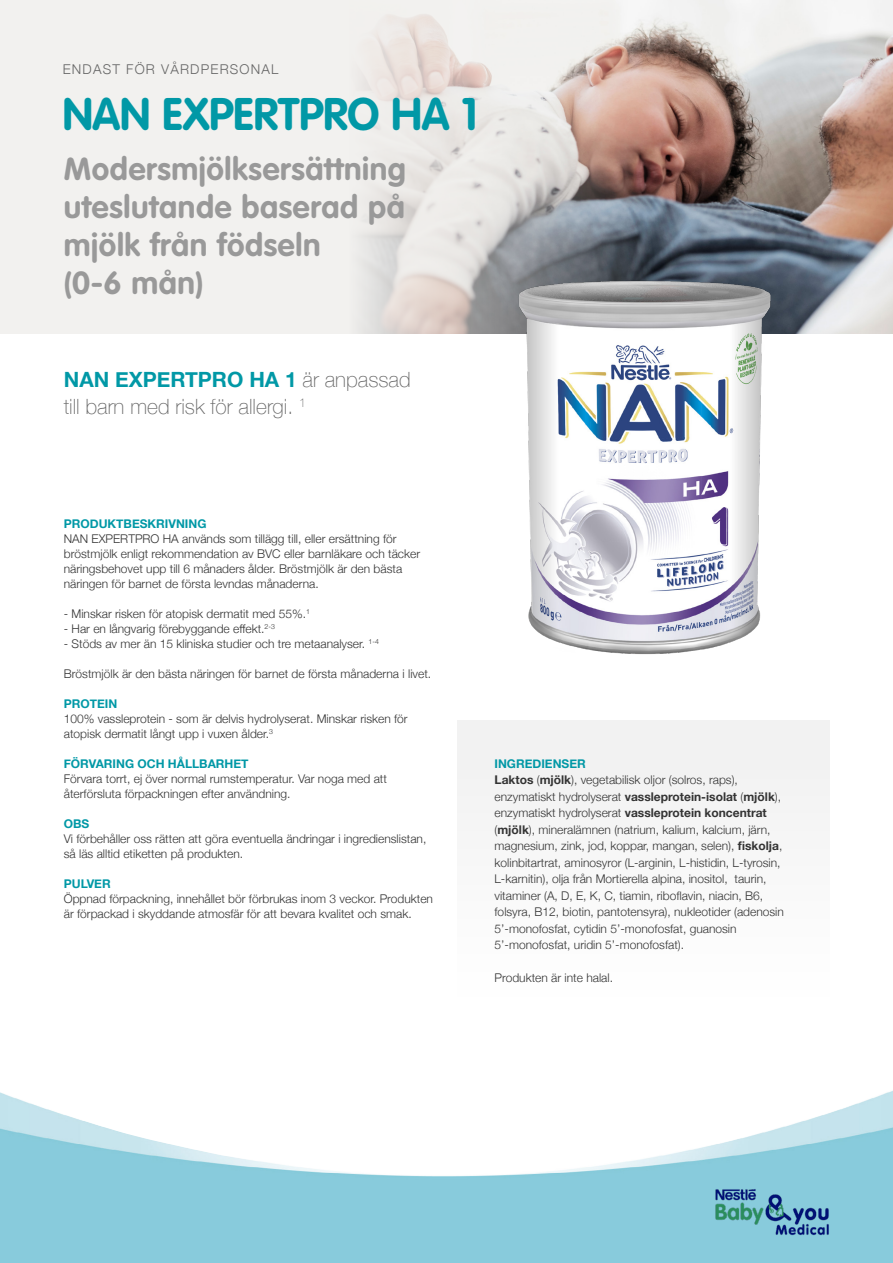
<style>
.page{position:relative;width:893px;height:1263px;background:#fff}
.page>*{position:absolute;margin:0;border:0;box-sizing:border-box;transform-origin:0 0}
.t1{font:700 45px "VAG Rounded Std";letter-spacing:-.01em;color:#0198a6}
.t2{font:700 31.5px/37.8px "VAG Rounded";letter-spacing:.02em;color:#999}
.t3{font:100 21px/27px "Helvetica Neue";color:#666}
.t4{font:300 13.5px "Helvetica Neue";letter-spacing:.09em;color:#666}
.t5{font:300 12px/16.5px "Helvetica Neue";color:#333}
.t6{font:700 12px "Helvetica Neue";color:#0198a6}
.s1{font-weight:700;color:#0198a6}
.s2{font-weight:700}
</style>
<div class="page">
<img style="left:0;top:1090px;width:893px;height:173px">
<img style="left:672px;top:0;width:221px;height:334px">
<svg style="left:0;top:0;width:672px;height:334px;fill:#f2f1ef"></svg>
<div style="left:457px;top:721px;width:372px;height:276px;background:#f2f2f2"></div>
<img style="left:518px;top:279px;width:253px;height:376px">
<img style="left:712px;top:1186px;width:120px;height:51px">
<p class="t4" style="left:63px;top:58px;width:217px">ENDAST FÖR VÅRDPERSONAL</p>
<p class="t1" style="left:63px;top:88px;width:417px">NAN EXPERTPRO HA 1</p>
<p class="t2" style="left:64px;top:152px;width:344px">Modersmjölksersättning uteslutande baserad på mjölk från födseln<br>(0-6 mån)</p>
<p class="t3" style="left:64px;top:365px;width:348px"><span class="s1">NAN EXPERTPRO HA 1</span> är anpassad till barn med risk för allergi. <sup>1</sup></p>
<p class="t5" style="left:64px;top:516px;width:358px;line-height:15px"><span class="s1">PRODUKTBESKRIVNING<br></span>NAN EXPERTPRO HA används som tillägg till, eller ersättning för bröstmjölk enligt rekommendation av BVC eller barnläkare och täcker näringsbehovet upp till 6 månaders ålder. Bröstmjölk är den bästa näringen för barnet de första levndas månaderna.</p>
<p class="t5" style="left:64px;top:605px;width:248px">- Minskar risken för atopisk dermatit med 55%.<sup>1</sup></p>
<p class="t5" style="left:64px;top:620px;width:213px">- Har en långvarig förebyggande effekt.<sup>2-3</sup></p>
<p class="t5" style="left:64px;top:635px;width:317px">- Stöds av mer än 15 kliniska studier och tre metaanalyser. <sup>1-4</sup></p>
<p class="t5" style="left:64px;top:665px;width:369px">Bröstmjölk är den bästa näringen för barnet de första månaderna i livet.</p>
<p class="t6" style="left:64px;top:695px;width:55px">PROTEIN</p>
<p class="t5" style="left:64px;top:711px;width:345px;line-height:15px">100% vassleprotein - som är delvis hydrolyserat. Minskar risken för atopisk dermatit långt upp i vuxen ålder.<sup>3</sup></p>
<p class="t6" style="left:64px;top:755px;width:186px">FÖRVARING OCH HÅLLBARHET</p>
<p class="t5" style="left:64px;top:771px;width:325px;line-height:15px">Förvara torrt, ej över normal rumstemperatur. Var noga med att återförsluta förpackningen efter användning.</p>
<p class="t6" style="left:64px;top:815px;width:27px">OBS</p>
<p class="t5" style="left:64px;top:831px;width:364px;line-height:15px">Vi förbehåller oss rätten att göra eventuella ändringar i ingredienslistan, så läs alltid etiketten på produkten.</p>
<p class="t6" style="left:64px;top:875px;width:48px">PULVER</p>
<p class="t5" style="left:64px;top:891px;width:371px;line-height:15px">Öppnad förpackning, innehållet bör förbrukas inom 3 veckor. Produkten är förpackad i skyddande atmosfär för att bevara kvalitet och smak.</p>
<p class="t6" style="left:495px;top:754px;width:93px">INGREDIENSER</p>
<p class="t5" style="left:495px;top:771px;width:291px"><span class="s2">Laktos</span> (<span class="s2">mjölk</span>), vegetabilisk oljor (solros, raps), enzymatiskt hydrolyserat <span class="s2">vassleprotein-isolat</span> (<span class="s2">mjölk</span>), enzymatiskt hydrolyserat <span class="s2">vassleprotein koncentrat </span>(<span class="s2">mjölk</span>), mineralämnen (natrium, kalium, kalcium, järn, magnesium, zink, jod, koppar, mangan, selen), <span class="s2">fiskolja</span>, kolinbitartrat, aminosyror (L-arginin, L-histidin, L-tyrosin, L-karnitin), olja från Mortierella alpina, inositol, taurin, vitaminer (A, D, E, K, C, tiamin, riboflavin, niacin, B6, folsyra, B12, biotin, pantotensyra), nukleotider (adenosin 5’-monofosfat, cytidin 5’-monofosfat, guanosin 5’-monofosfat, uridin 5’-monofosfat).</p>
<p class="t5" style="left:495px;top:969px;width:120px">Produkten är inte halal.</p>
</div>
